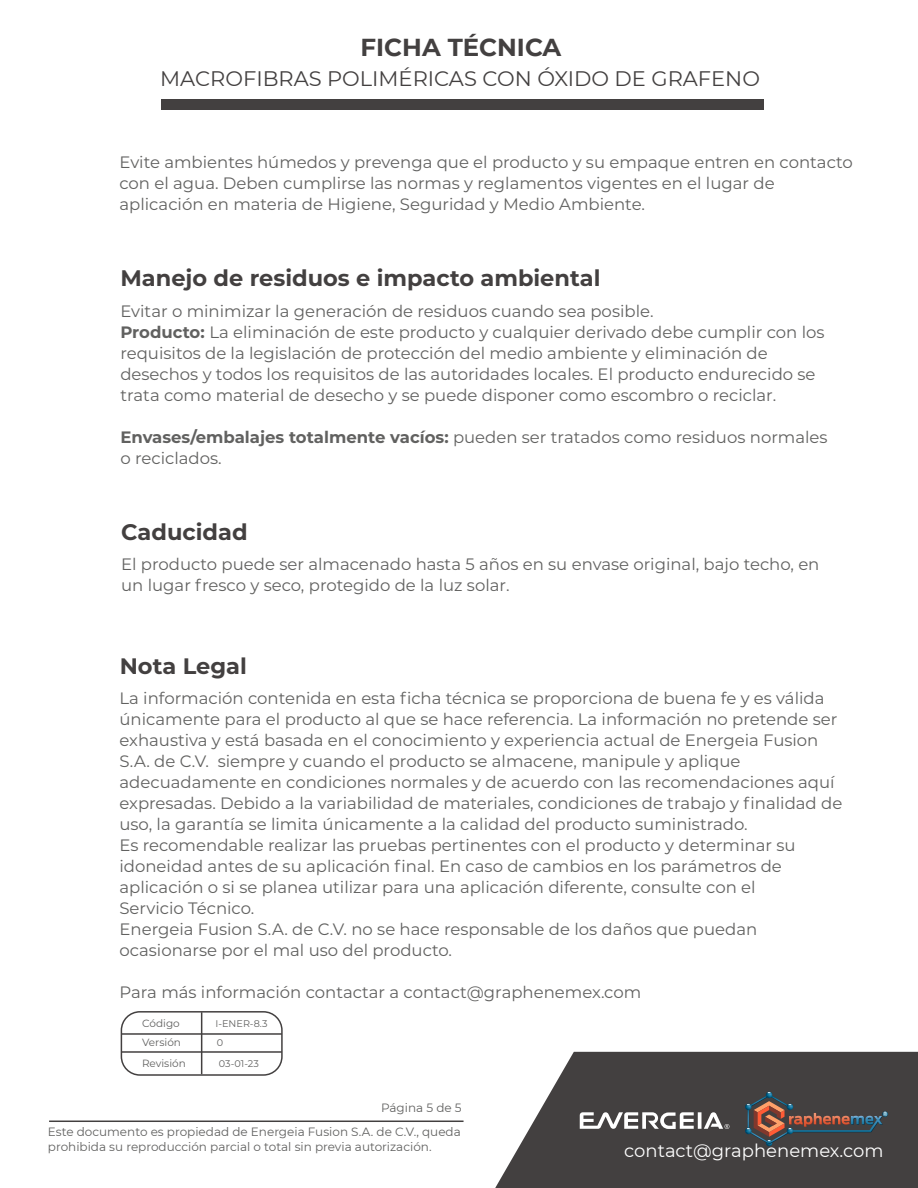
<style>
.page{position:relative;width:918px;height:1188px;background:#fff}
.page>*{position:absolute;margin:0;border:0;box-sizing:border-box;transform-origin:0 0}
.t1{font:700 24.45px "Montserrat";color:#434040}
.t2{font:700 22.5px "Montserrat";color:#434040}
.t3{font:700 22.35px "Montserrat";color:#434040}
.t4{font:21px "Montserrat";color:#434040}
.t5{font:18px "Montserrat";color:#fff}
.t6{font:16.5px/21px "Montserrat";color:#616160}
.t7{font:12px/14.4px "Montserrat";color:#616160}
.t8{font:10.5px/20.9px "Montserrat";color:#616160}
.t9{font:9.75px/19.6px "Montserrat";color:#616160}
.s1{font-weight:700}
</style>
<div class="page">
<hr style="left:49px;top:1121px;width:415px;height:1px;background:#434040">
<svg style="left:495px;top:1052px;width:423px;height:136px;background:#585555"></svg>
<svg style="left:745px;top:1092px;width:143px;height:54px;background:#534948"></svg>
<svg style="left:580px;top:1112px;width:149px;height:17px"></svg>
<div style="left:121px;top:1011px;width:162px;height:65px;border:2px solid #434040;border-radius:18px"></div>
<hr style="left:201px;top:1012px;width:1px;height:62px;background:#434040">
<hr style="left:121px;top:1033px;width:161px;height:2px;background:#434040">
<hr style="left:121px;top:1051px;width:161px;height:2px;background:#434040">
<div style="left:161px;top:100px;width:603px;height:10px;background:#434040"></div>
<h1 class="t1" style="left:361px;top:30px;width:202px">FICHA TÉCNICA</h1>
<p class="t4" style="left:160px;top:64px;width:601px">MACROFIBRAS POLIMÉRICAS CON ÓXIDO DE GRAFENO</p>
<p class="t6" style="left:119px;top:151px;width:735px">Evite ambientes húmedos y prevenga que el producto y su empaque entren en contacto con el agua. Deben cumplirse las normas y reglamentos vigentes en el lugar de aplicación en materia de Higiene, Seguridad y Medio Ambiente.</p>
<h2 class="t2" style="left:120px;top:262px;width:482px">Manejo de residuos e impacto ambiental</h2>
<p class="t6" style="left:120px;top:300px;width:706px">Evitar o minimizar la generación de residuos cuando sea posible.<br><span class="s1">Producto:</span> La eliminación de este producto y cualquier derivado debe cumplir con los requisitos de la legislación de protección del medio ambiente y eliminación de desechos y todos los requisitos de las autoridades locales. El producto endurecido se trata como material de desecho y se puede disponer como escombro o reciclar.</p>
<p class="t6" style="left:120px;top:426px;width:709px"><span class="s1">Envases/embalajes totalmente vacíos:</span> pueden ser tratados como residuos normales o reciclados.</p>
<h2 class="t2" style="left:121px;top:516px;width:128px">Caducidad</h2>
<p class="t6" style="left:121px;top:553px;width:700px">El producto puede ser almacenado hasta 5 años en su envase original, bajo techo, en un lugar fresco y seco, protegido de la luz solar.</p>
<h3 class="t3" style="left:120px;top:650px;width:129px">Nota Legal</h3>
<p class="t6" style="left:119px;top:687px;width:724px">La información contenida en esta ficha técnica se proporciona de buena fe y es válida únicamente para el producto al que se hace referencia. La información no pretende ser exhaustiva y está basada en el conocimiento y experiencia actual de Energeia Fusion S.A. de C.V. siempre y cuando el producto se almacene, manipule y aplique adecuadamente en condiciones normales y de acuerdo con las recomendaciones aquí expresadas. Debido a la variabilidad de materiales, condiciones de trabajo y finalidad de uso, la garantía se limita únicamente a la calidad del producto suministrado.<br>Es recomendable realizar las pruebas pertinentes con el producto y determinar su idoneidad antes de su aplicación final. En caso de cambios en los parámetros de aplicación o si se planea utilizar para una aplicación diferente, consulte con el<br>Servicio Técnico.<br>Energeia Fusion S.A. de C.V. no se hace responsable de los daños que puedan ocasionarse por el mal uso del producto.</p>
<p class="t6" style="left:119px;top:981px;width:523px">Para más información contactar a contact@graphenemex.com</p>
<p class="t8" style="left:142px;top:1012px;width:39px">Código</p>
<p class="t9" style="left:216px;top:1013px;width:52px">I-ENER-8.3<br>0</p>
<p class="t9" style="left:219px;top:1054px;width:40px">03-01-23</p>
<p class="t8" style="left:142px;top:1032px;width:45px">Versión<br>Revisión</p>
<p class="t7" style="left:381px;top:1101px;width:82px">Página 5 de 5</p>
<p class="t7" style="left:48px;top:1124px;width:414px">Este documento es propiedad de Energeia Fusion S.A. de C.V., queda prohibida su reproducción parcial o total sin previa autorización.</p>
<p class="t5" style="left:624px;top:1139px;width:261px">contact@graphenemex.com</p>
</div>
